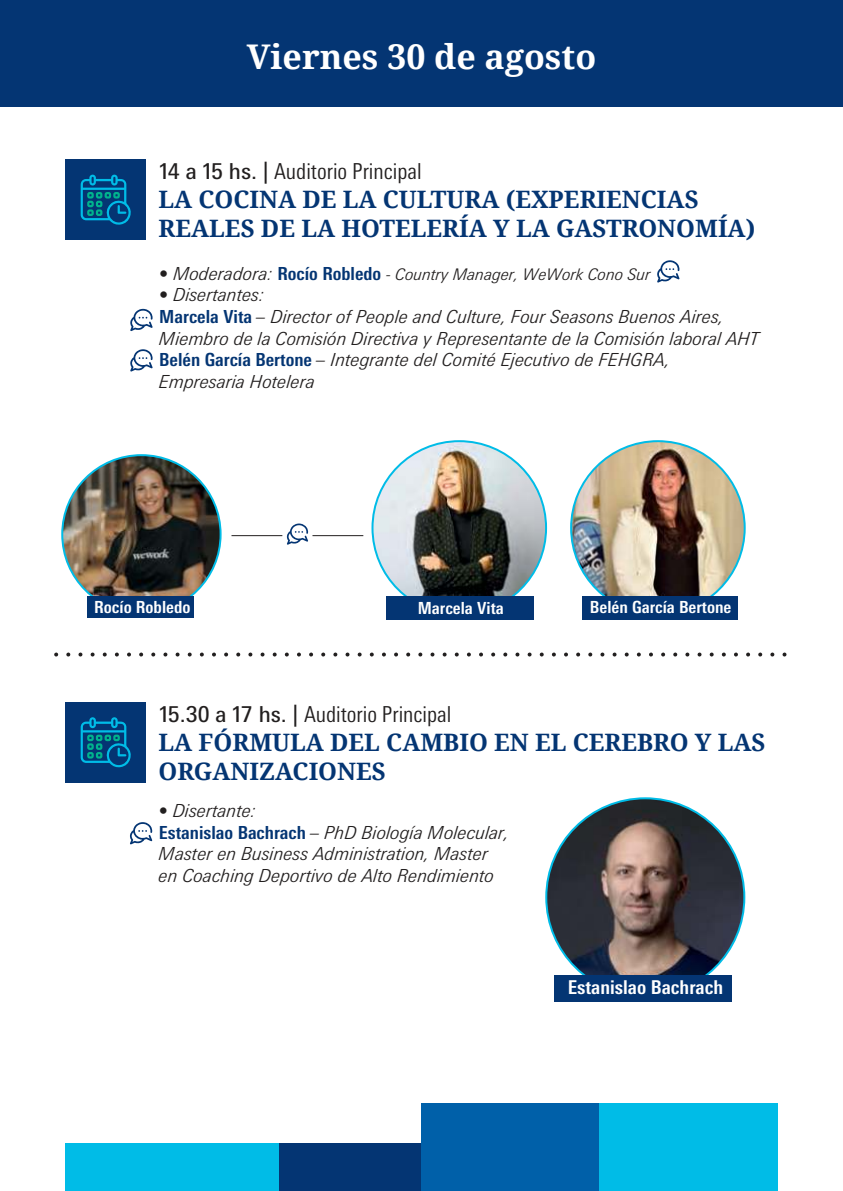
<style>
.page{position:relative;width:843px;height:1191px;background:#fff}
.page>*{position:absolute;margin:0;border:0;box-sizing:border-box;transform-origin:0 0}
.t1{font:700 34px "Noto Serif";color:#fff}
.t2{font:700 24px/28.8px "Noto Serif";color:#043573}
.t3{font:300 condensed 22px "Messe Univers";color:#221f1f}
.t4{font:700 condensed 19px "Messe Univers";color:#fff}
.t5{font:italic 300 18px/21.6px "Messe Univers";color:#221f1f}
.t6{font:700 condensed 16.6px "Messe Univers";color:#fff}
.t7{font:italic 300 16px "Messe Univers";color:#221f1f}
.s1{font-weight:400;font-stretch:normal}
.s2{font-size:18px}
.s3{font-weight:700;font-style:normal;font-stretch:condensed;font-size:18px;color:#043573}
.s4{font-weight:700;font-style:normal;font-stretch:condensed;color:#043573}
</style>
<div class="page">
<img style="left:62px;top:455px;width:158px;height:158px;border-radius:79px">
<div style="left:0;top:0;width:842px;height:107px;background:#043573"></div>
<div style="left:65px;top:159px;width:80px;height:81px;background:#043573"></div>
<svg style="left:81px;top:174px;width:50px;height:51px"></svg>
<svg style="left:56px;top:652px;width:731px;height:4px"></svg>
<svg style="left:130px;top:309px;width:23px;height:22px"></svg>
<svg style="left:130px;top:349px;width:23px;height:23px"></svg>
<div style="left:65px;top:702px;width:80px;height:80px;background:#043573"></div>
<svg style="left:81px;top:717px;width:50px;height:51px"></svg>
<img style="left:372px;top:441px;width:174px;height:173px;border-radius:87px">
<div style="left:386px;top:596px;width:147px;height:23px;background:#043573"></div>
<img style="left:571px;top:441px;width:173px;height:173px;border-radius:87px">
<div style="left:582px;top:596px;width:156px;height:23px;background:#043573"></div>
<img style="left:546px;top:798px;width:198px;height:177px">
<svg style="left:130px;top:822px;width:22px;height:22px"></svg>
<div style="left:554px;top:975px;width:178px;height:27px;background:#043573"></div>
<div style="left:65px;top:1143px;width:214px;height:48px;background:#00bce7"></div>
<div style="left:279px;top:1143px;width:142px;height:48px;background:#043573"></div>
<div style="left:421px;top:1103px;width:178px;height:88px;background:#0060a9"></div>
<div style="left:599px;top:1103px;width:178px;height:88px;background:#00bce7"></div>
<svg style="left:657px;top:260px;width:22px;height:23px"></svg>
<div style="left:88px;top:596px;width:106px;height:22px;background:#043573"></div>
<hr style="left:231px;top:535px;width:51px;height:1px;background:#221f1f">
<hr style="left:312px;top:535px;width:51px;height:1px;background:#221f1f">
<svg style="left:287px;top:523px;width:21px;height:22px"></svg>
<h1 class="t1" style="left:247px;top:43px;width:351px">Viernes 30 de agosto</h1>
<p class="t3" style="left:159px;top:163px;width:263px"><span class="s1">14 a 15 hs. |</span> Auditorio Principal</p>
<h2 class="t2" style="left:158px;top:188px;width:598px">LA COCINA DE LA CULTURA (EXPERIENCIAS<br>REALES DE LA HOTELERÍA Y LA GASTRONOMÍA)</h2>
<p class="t7" style="left:159px;top:265px;width:493px"><span class="s2">ï Moderadora:</span> <span class="s3">Rocío Robledo</span> - Country Manager, WeWork Cono Sur</p>
<p class="t5" style="left:159px;top:284px;width:601px">ï Disertantes:<br><span class="s4">Marcela Vita</span> – Director of People and Culture, Four Seasons Buenos Aires, Miembro de la Comisión Directiva y Representante de la Comisión laboral AHT <span class="s4">Belén García Bertone</span> – Integrante del Comité Ejecutivo de FEHGRA, Empresaria Hotelera</p>
<p class="t6" style="left:94px;top:598px;width:98px">Rocío Robledo</p>
<p class="t6" style="left:417px;top:599px;width:87px">Marcela Vita</p>
<p class="t6" style="left:589px;top:598px;width:143px">Belén García Bertone</p>
<p class="t3" style="left:159px;top:705px;width:293px"><span class="s1">15.30 a 17 hs. |</span> Auditorio Principal</p>
<h2 class="t2" style="left:158px;top:730px;width:608px">LA FÓRMULA DEL CAMBIO EN EL CEREBRO Y LAS<br>ORGANIZACIONES</h2>
<p class="t5" style="left:159px;top:800px;width:351px">ï Disertante:<br><span class="s4">Estanislao Bachrach</span> – PhD Biología Molecular, Master en Business Administration, Master en Coaching Deportivo de Alto Rendimiento</p>
<p class="t4" style="left:567px;top:977px;width:157px">Estanislao Bachrach</p>
</div>
